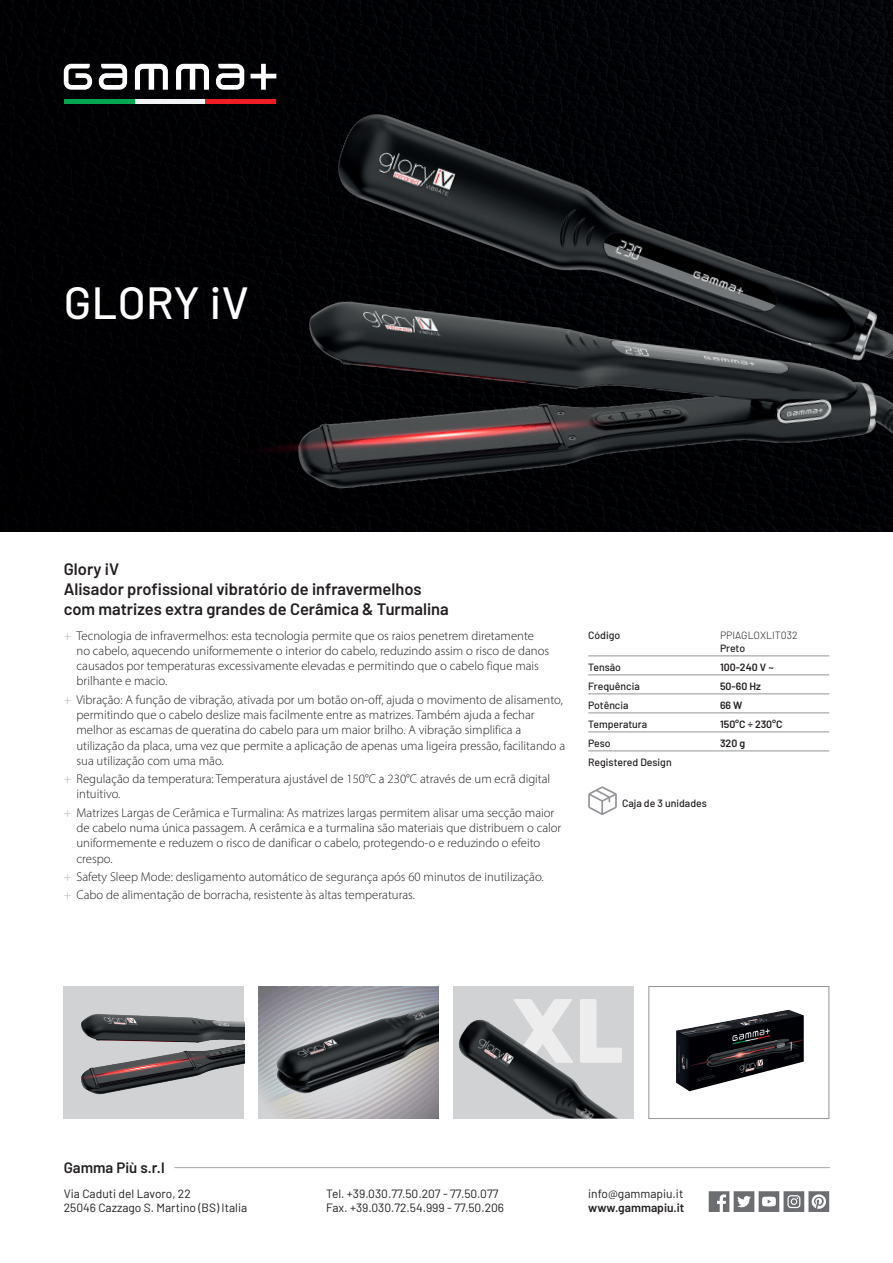
<style>
.page{position:relative;width:893px;height:1263px;background:#fff}
.page>*{position:absolute;margin:0;border:0;box-sizing:border-box;transform-origin:0 0}
.t1{font:500 45px "Barlow";letter-spacing:.01em;color:#fff}
.t2{font:600 16.5px/19.8px "Barlow";color:#231f20}
.t3{font:600 15px "Barlow";color:#231f20}
.t4{font:300 12.75px/15.3px "Myriad Pro";color:#231f20}
.t5{font:12px/14.4px "Barlow";color:#231f20}
.t6{font:600 12px "Barlow";color:#231f20}
.t7{font:500 10.5px "Barlow";color:#231f20}
.t8{font:600 10.5px "Barlow";color:#231f20}
.t9{font:300 10.5px "Barlow";color:#231f20}
.s1{color:#b2b3b7}
</style>
<div class="page">
<img style="left:676px;top:1010px;width:128px;height:81px">
<div style="left:648px;top:986px;width:181px;height:133px;border:1px solid #939598"></div>
<div style="left:0;top:0;width:893px;height:532px;background:#000003"></div>
<hr style="left:588px;top:655px;width:132px;height:1px;background:#939598">
<hr style="left:720px;top:655px;width:109px;height:1px;background:#939598">
<hr style="left:588px;top:674px;width:132px;height:1px;background:#939598">
<hr style="left:720px;top:674px;width:109px;height:1px;background:#939598">
<hr style="left:588px;top:694px;width:132px;height:1px;background:#939598">
<hr style="left:720px;top:694px;width:109px;height:1px;background:#939598">
<hr style="left:588px;top:713px;width:132px;height:1px;background:#939598">
<hr style="left:720px;top:713px;width:109px;height:1px;background:#939598">
<hr style="left:588px;top:732px;width:132px;height:1px;background:#939598">
<hr style="left:720px;top:732px;width:109px;height:1px;background:#939598">
<hr style="left:588px;top:751px;width:132px;height:1px;background:#939598">
<hr style="left:720px;top:751px;width:109px;height:1px;background:#939598">
<svg style="left:588px;top:786px;width:29px;height:29px"></svg>
<div style="left:64px;top:987px;width:180px;height:132px;background:#d1d2d4"></div>
<div style="left:454px;top:986px;width:180px;height:132px;background:#d1d2d4"></div>
<img style="left:311px;top:85px;width:582px;height:190px">
<img style="left:272px;top:275px;width:621px;height:257px">
<svg style="left:170px;top:407px;width:455px;height:63px;background:#2d2527"></svg>
<img style="left:81px;top:1014px;width:163px;height:81px">
<svg style="left:514px;top:999px;width:108px;height:63px"></svg>
<svg style="left:259px;top:987px;width:180px;height:132px;background:#a9a9ae"></svg>
<img style="left:273px;top:997px;width:166px;height:103px">
<svg style="left:81px;top:1043px;width:153px;height:44px"></svg>
<img style="left:458px;top:1018px;width:163px;height:100px">
<hr style="left:174px;top:1167px;width:656px;height:1px;background:#a8a9ad">
<svg style="left:709px;top:1191px;width:120px;height:21px"></svg>
<div style="left:64px;top:99px;width:71px;height:5px;background:#00a54f"></div>
<div style="left:135px;top:99px;width:71px;height:5px;background:#f2f3f4"></div>
<div style="left:206px;top:99px;width:70px;height:5px;background:#ee1d23"></div>
<svg style="left:216px;top:64px;width:28px;height:26px"></svg>
<svg style="left:64px;top:64px;width:28px;height:26px"></svg>
<svg style="left:99px;top:64px;width:28px;height:26px"></svg>
<svg style="left:135px;top:64px;width:33px;height:26px"></svg>
<svg style="left:250px;top:64px;width:26px;height:26px"></svg>
<svg style="left:176px;top:64px;width:33px;height:26px"></svg>
<h1 class="t1" style="left:64px;top:270px;width:186px">GLORY iV</h1>
<p class="t2" style="left:64px;top:558px;width:387px">Glory iV<br>Alisador profissional vibratório de infravermelhos com matrizes extra grandes de Cerâmica &amp; Turmalina</p>
<p class="t4" style="left:77px;top:627px;width:474px;text-indent:-13px"><span class="s1">+</span> Tecnologia de infravermelhos: esta tecnologia permite que os raios penetrem diretamente no cabelo, aquecendo uniformemente o interior do cabelo, reduzindo assim o risco de danos causados por temperaturas excessivamente elevadas e permitindo que o cabelo fique mais brilhante e macio.</p>
<p class="t4" style="left:77px;top:692px;width:490px;text-indent:-13px"><span class="s1">+</span> Vibração: A função de vibração, ativada por um botão on-off, ajuda o movimento de alisamento, permitindo que o cabelo deslize mais facilmente entre as matrizes. Também ajuda a fechar melhor as escamas de queratina do cabelo para um maior brilho. A vibração simplifica a utilização da placa, uma vez que permite a aplicação de apenas uma ligeira pressão, facilitando a sua utilização com uma mão.</p>
<p class="t4" style="left:77px;top:771px;width:475px;text-indent:-13px"><span class="s1">+</span> Regulação da temperatura: Temperatura ajustável de 150°C a 230°C através de um ecrã digital intuitivo.</p>
<p class="t4" style="left:77px;top:805px;width:486px;text-indent:-13px"><span class="s1">+</span> Matrizes Largas de Cerâmica e Turmalina: As matrizes largas permitem alisar uma secção maior de cabelo numa única passagem. A cerâmica e a turmalina são materiais que distribuem o calor uniformemente e reduzem o risco de danificar o cabelo, protegendo-o e reduzindo o efeito crespo.</p>
<p class="t4" style="left:64px;top:867px;width:482px;line-height:18.3px"><span class="s1">+</span> Safety Sleep Mode: desligamento automático de segurança após 60 minutos de inutilização. <span class="s1">+</span> Cabo de alimentação de borracha, resistente às altas temperaturas.</p>
<p class="t7" style="left:588px;top:628px;width:34px">Código</p>
<p class="t9" style="left:720px;top:628px;width:79px">PPIAGLOXLIT032</p>
<p class="t7" style="left:720px;top:640px;width:27px">Preto</p>
<p class="t7" style="left:588px;top:659px;width:34px">Tensão</p>
<p class="t8" style="left:720px;top:659px;width:55px">100-240 V ~</p>
<p class="t7" style="left:588px;top:678px;width:53px">Frequência</p>
<p class="t8" style="left:720px;top:678px;width:42px">50-60 Hz</p>
<p class="t7" style="left:588px;top:697px;width:42px">Potência</p>
<p class="t8" style="left:720px;top:697px;width:24px">66 W</p>
<p class="t7" style="left:588px;top:716px;width:60px">Temperatura</p>
<p class="t8" style="left:720px;top:716px;width:64px">150°C ÷ 230°C</p>
<p class="t7" style="left:588px;top:735px;width:24px">Peso</p>
<p class="t8" style="left:720px;top:735px;width:27px">320 g</p>
<p class="t7" style="left:588px;top:754px;width:85px">Registered Design</p>
<p class="t7" style="left:622px;top:796px;width:86px">Caja de 3 unidades</p>
<p class="t3" style="left:64px;top:1156px;width:102px">Gamma Più s.r.l</p>
<p class="t5" style="left:64px;top:1185px;width:185px">Via Caduti del Lavoro, 22<br>25046 Cazzago S. Martino (BS) Italia</p>
<p class="t5" style="left:588px;top:1185px;width:97px">info@gammapiu.it</p>
<p class="t5" style="left:326px;top:1185px;width:180px">Tel. +39.030.77.50.207 - 77.50.077<br>Fax. +39.030.72.54.999 - 77.50.206</p>
<p class="t6" style="left:588px;top:1199px;width:98px">www.gammapiu.it</p>
</div>
